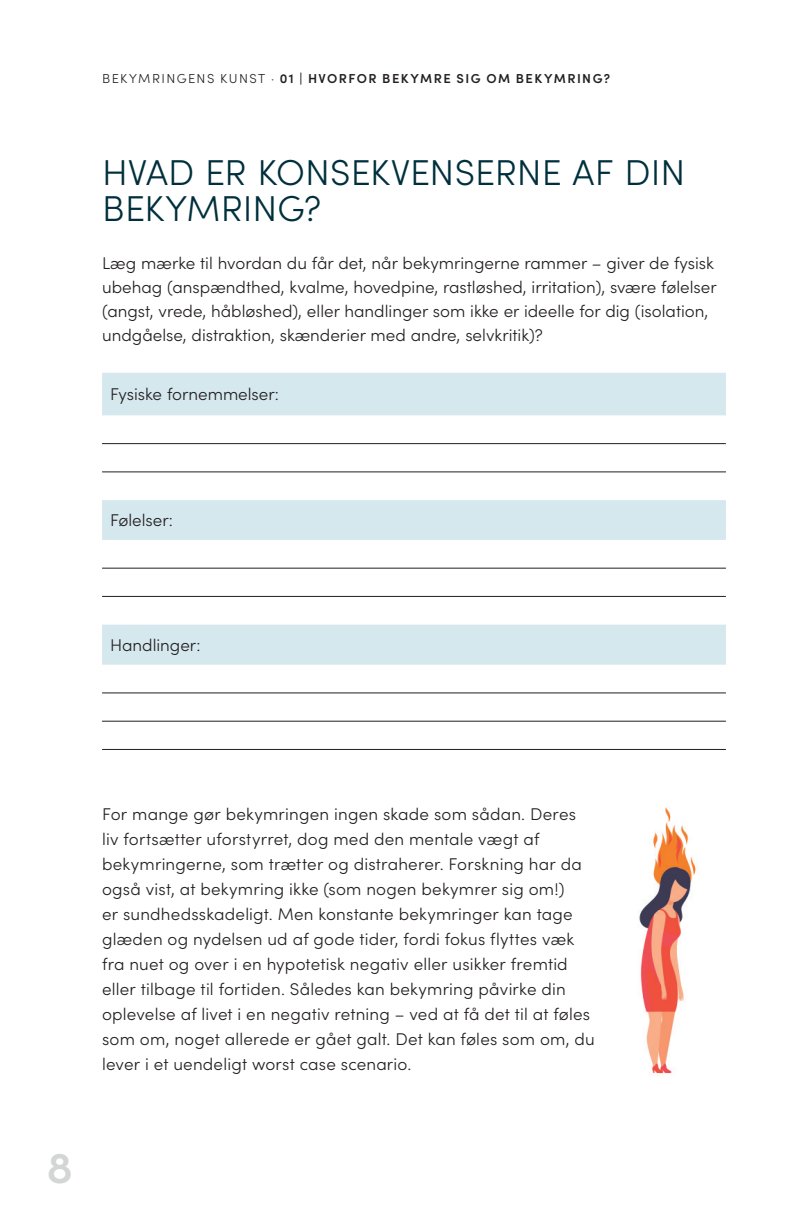
<style>
.page{position:relative;width:811px;height:1225px;background:#fff}
.page>*{position:absolute;margin:0;border:0;box-sizing:border-box;transform-origin:0 0}
.t1{font:600 44px "Sofia Pro";color:#d4d5d5}
.t2{font:300 36px/36px "Sofia Pro";letter-spacing:.005em;color:#00303d}
.t3{font:300 17px/25px "Sofia Pro";letter-spacing:.01em;color:#231f20}
.t4{font:600 13px "Sofia Pro";letter-spacing:.11em;color:#231f20}
.s1{font-weight:300}
</style>
<div class="page">
<svg style="left:102px;top:373px;width:624px;height:291px"></svg>
<hr style="left:102px;top:443px;width:624px;height:1px;background:#231f20">
<hr style="left:102px;top:471px;width:624px;height:1px;background:#231f20">
<hr style="left:102px;top:567px;width:624px;height:1px;background:#231f20">
<hr style="left:102px;top:596px;width:624px;height:1px;background:#231f20">
<hr style="left:102px;top:692px;width:624px;height:1px;background:#231f20">
<hr style="left:102px;top:720px;width:624px;height:1px;background:#231f20">
<hr style="left:102px;top:749px;width:624px;height:1px;background:#231f20">
<img style="left:639px;top:807px;width:57px;height:267px">
<hr style="left:810px;top:0;width:1px;height:1225px;background:#d4d5d5">
<p class="t4" style="left:102px;top:69px;width:509px"><span class="s1">BEKYMRINGENS KUNST ·</span> 01 | HVORFOR BEKYMRE SIG OM BEKYMRING?</p>
<h2 class="t2" style="left:102px;top:152px;width:584px">HVAD ER KONSEKVENSERNE AF DIN<br>BEKYMRING?</h2>
<p class="t3" style="left:102px;top:250px;width:616px;line-height:24px">Læg mærke til hvordan du får det, når bekymringerne rammer – giver de fysisk ubehag (anspændthed, kvalme, hovedpine, rastløshed, irritation), svære følelser (angst, vrede, håbløshed), eller handlinger som ikke er ideelle for dig (isolation, undgåelse, distraktion, skænderier med andre, selvkritik)?</p>
<p class="t3" style="left:110px;top:381px;width:170px">Fysiske fornemmelser:</p>
<p class="t3" style="left:110px;top:507px;width:64px">Følelser:</p>
<p class="t3" style="left:110px;top:631px;width:92px">Handlinger:</p>
<p class="t3" style="left:102px;top:800px;width:494px">For mange gør bekymringen ingen skade som sådan. Deres liv fortsætter uforstyrret, dog med den mentale vægt af bekymringerne, som trætter og distraherer. Forskning har da også vist, at bekymring ikke (som nogen bekymrer sig om!)<br>er sundhedsskadeligt. Men konstante bekymringer kan tage glæden og nydelsen ud af gode tider, fordi fokus flyttes væk fra nuet og over i en hypotetisk negativ eller usikker fremtid eller tilbage til fortiden. Således kan bekymring påvirke din oplevelse af livet i en negativ retning – ved at få det til at føles som om, noget allerede er gået galt. Det kan føles som om, du lever i et uendeligt worst case scenario.</p>
<h1 class="t1" style="left:47px;top:1134px;width:28px">8</h1>
</div>
